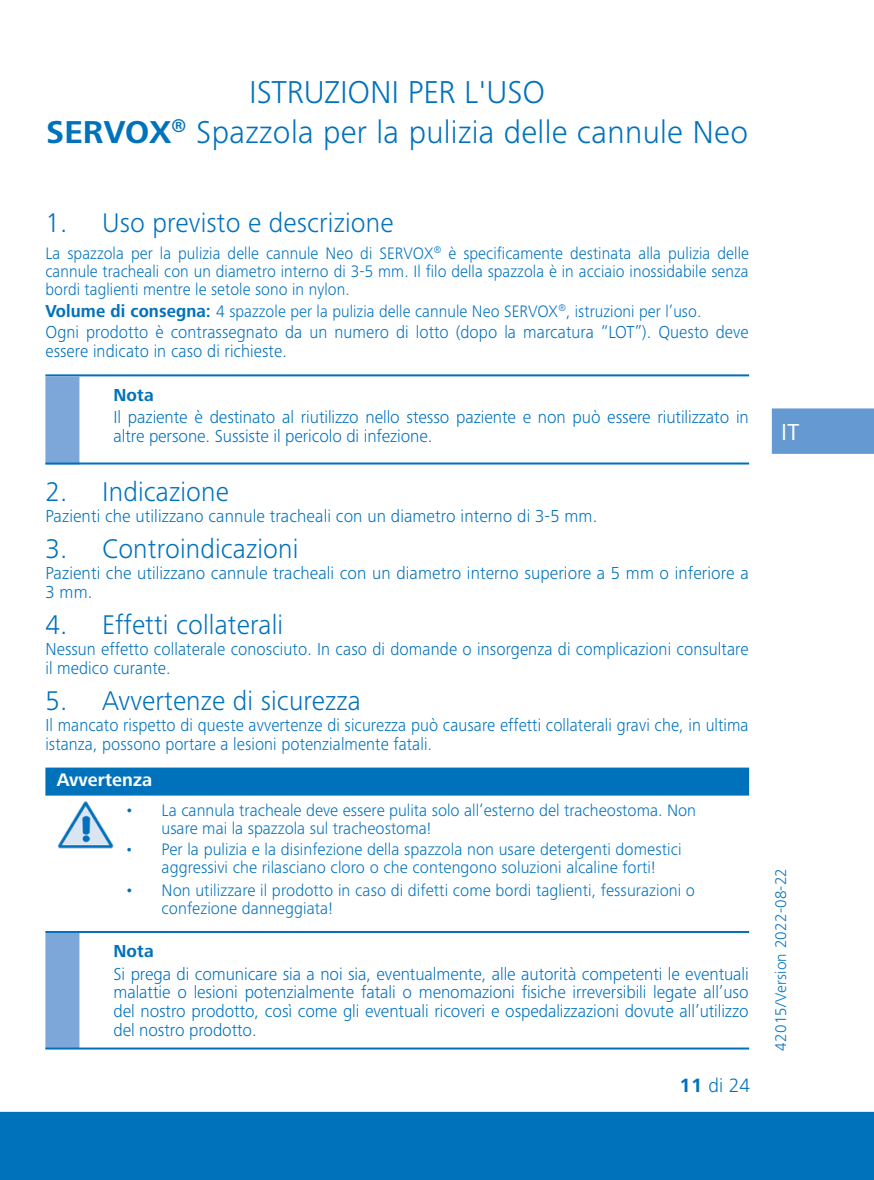
<style>
.page{position:relative;width:874px;height:1180px;background:#fff}
.page>*{position:absolute;margin:0;border:0;box-sizing:border-box;transform-origin:0 0}
.t1{font:300 32.8px/40px "Frutiger Next LTW1 G";letter-spacing:.01em;color:#0072bc;text-align:center}
.t2{font:300 28px "Frutiger Next LTW1 G";letter-spacing:.005em;color:#0072bc}
.t3{font:24px "Frutiger Next LTW1 G";color:#fff}
.t4{font:300 20px "Frutiger Next LTW1 G";color:#0072bc}
.t5{font:700 18.8px "Frutiger Next LTW1 G";letter-spacing:.005em;color:#fff}
.t6{font:300 18px/18.8px "Frutiger Next LTW1 G";letter-spacing:.005em;color:#0072bc}
.t7{font:300 18px/18.8px "Frutiger Next LTW1 G";letter-spacing:.005em;color:#0072bc;scale:.95 1}
.t8{font:300 18px/18.8px "Frutiger Next LTW1 G";letter-spacing:.005em;color:#0072bc;scale:.94 1}
.t9{font:700 18px "Frutiger Next LTW1 G";letter-spacing:.005em;color:#0072bc}
.t10{font:300 17.2px/18px "Frutiger Next LTW1 G";letter-spacing:.005em;color:#0072bc}
.t11{font:300 17.2px/18px "Frutiger Next LTW1 G";letter-spacing:.005em;color:#0072bc;text-align:justify;scale:.95 1}
.t12{font:300 16px "Frutiger Next LTW1 G";letter-spacing:.015em;color:#0072bc}
.s1{font-weight:700}
.s2{font-weight:700;font-size:18px}
.s3{font-size:18px}
</style>
<div class="page">
<div style="left:771px;top:408px;width:102px;height:46px;background:#6599d1"></div>
<div style="left:0;top:1111px;width:873px;height:68px;background:#0072bc"></div>
<hr style="left:45px;top:374px;width:703px;height:2px;background:#0072bc">
<div style="left:45px;top:376px;width:34px;height:88px;background:#7ca7d8"></div>
<hr style="left:45px;top:462px;width:703px;height:2px;background:#0072bc">
<div style="left:45px;top:767px;width:703px;height:28px;background:#0072bc"></div>
<hr style="left:45px;top:930px;width:703px;height:2px;background:#0072bc">
<div style="left:45px;top:932px;width:34px;height:116px;background:#7ca7d8"></div>
<hr style="left:45px;top:1047px;width:703px;height:2px;background:#0072bc">
<img style="left:57px;top:801px;width:57px;height:48px">
<h1 class="t1" style="left:46px;top:72px;width:703px">ISTRUZIONI PER L'USO<br><span class="s1">SERVOX</span><sup>®</sup> Spazzola per la pulizia delle cannule Neo</h1>
<h2 class="t2" style="left:45px;top:207px;width:349px">1. Uso previsto e descrizione</h2>
<p class="t11" style="left:45px;top:244px;width:741px">La spazzola per la pulizia delle cannule Neo di SERVOX<sup>®</sup> è specificamente destinata alla pulizia delle cannule tracheali con un diametro interno di 3-5 mm. Il filo della spazzola è in acciaio inossidabile senza bordi taglienti mentre le setole sono in nylon.</p>
<p class="t11" style="left:45px;top:302px;width:691px"><span class="s2">Volume di consegna:</span> 4 spazzole per la pulizia delle cannule Neo SERVOX<sup>®</sup>, istruzioni per l’uso.</p>
<p class="t7" style="left:45px;top:323px;width:741px">Ogni prodotto è contrassegnato da un numero di lotto (dopo la marcatura “LOT”). Questo deve essere indicato in caso di richieste.</p>
<p class="t9" style="left:113px;top:384px;width:42px">Nota</p>
<p class="t6" style="left:113px;top:407px;width:636px">Il paziente è destinato al riutilizzo nello stesso paziente e non può essere riutilizzato in altre persone. Sussiste il pericolo di infezione.</p>
<h2 class="t2" style="left:45px;top:476px;width:185px">2. Indicazione</h2>
<p class="t6" style="left:45px;top:507px;width:553px">Pazienti che utilizzano cannule tracheali con un diametro interno di 3-5 mm.</p>
<h2 class="t2" style="left:45px;top:533px;width:254px">3. Controindicazioni</h2>
<p class="t6" style="left:45px;top:564px;width:704px">Pazienti che utilizzano cannule tracheali con un diametro interno superiore a 5 mm o inferiore a<br>3 mm.</p>
<h2 class="t2" style="left:45px;top:609px;width:239px">4. Effetti collaterali</h2>
<p class="t7" style="left:45px;top:640px;width:741px">Nessun effetto collaterale conosciuto. In caso di domande o insorgenza di complicazioni consultare il medico curante.</p>
<h2 class="t2" style="left:45px;top:684px;width:317px">5. Avvertenze di sicurezza</h2>
<p class="t8" style="left:45px;top:715px;width:749px">Il mancato rispetto di queste avvertenze di sicurezza può causare effetti collaterali gravi che, in ultima istanza, possono portare a lesioni potenzialmente fatali.</p>
<p class="t5" style="left:57px;top:769px;width:97px">Avvertenza</p>
<p class="t10" style="left:161px;top:801px;width:536px;text-indent:-37px"><span class="s3">•</span> La cannula tracheale deve essere pulita solo all’esterno del tracheostoma. Non usare mai la spazzola sul tracheostoma!</p>
<p class="t10" style="left:161px;top:840px;width:521px;text-indent:-37px">• Per la pulizia e la disinfezione della spazzola non usare detergenti domestici aggressivi che rilasciano cloro o che contengono soluzioni alcaline forti!</p>
<p class="t10" style="left:161px;top:880px;width:535px;text-indent:-37px"><span class="s3">•</span> Non utilizzare il prodotto in caso di difetti come bordi taglienti, fessurazioni o confezione danneggiata!</p>
<p class="t9" style="left:113px;top:941px;width:42px">Nota</p>
<p class="t6" style="left:113px;top:964px;width:636px;text-align:justify">Si prega di comunicare sia a noi sia, eventualmente, alle autorità competenti le eventuali malattie o lesioni potenzialmente fatali o menomazioni fisiche irreversibili legate all’uso del nostro prodotto, così come gli eventuali ricoveri e ospedalizzazioni dovute all’utilizzo del nostro prodotto.</p>
<p class="t4" style="left:679px;top:1073px;width:72px"><span class="s1">11</span> di 24</p>
<h3 class="t3" style="left:780px;top:418px;width:19px">IT</h3>
<p class="t12" style="left:771px;top:1050px;width:184px;rotate:-90deg">42015/Version 2022-08-22</p>
</div>
